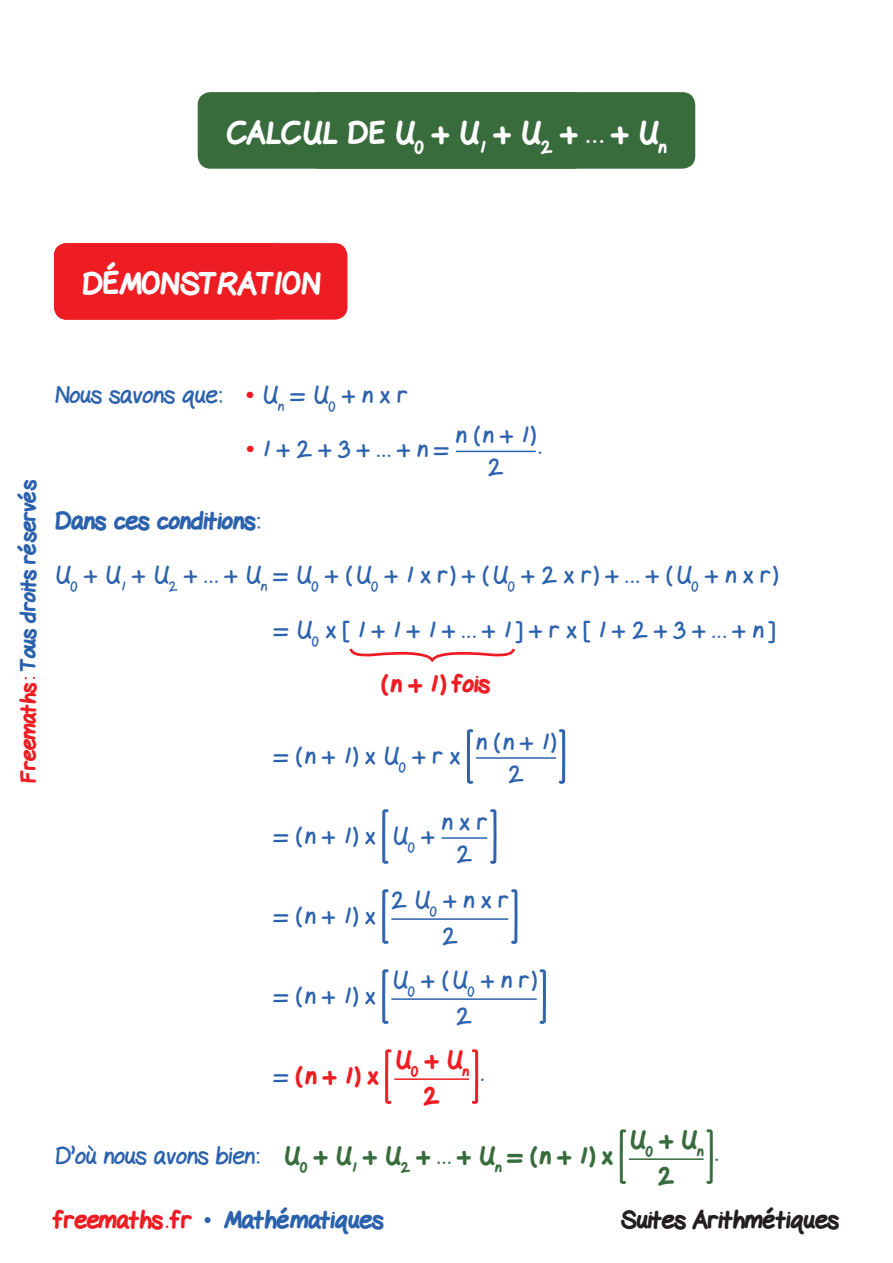
<style>
.page{position:relative;width:893px;height:1263px;background:#fff}
.page>*{position:absolute;margin:0;border:0;box-sizing:border-box;transform-origin:0 0}
.Correction{font:800 30px "Gel Pen";color:#fff}
.Texte-corr{font:24px/31.5px "Gel Pen";color:#2c62ad;text-align:center}
.Texte-corr-2{font:800 24px "Gel Pen";color:#2c62ad}
.Texte-corr-3{font:800 24px/36px "Gel Pen";color:#ee1d23;text-align:center}
.t1{font:800 24px "Gel Pen";color:#231f20}
.t2{font:800 24px/36px "Gel Pen";color:#386c3d;text-align:center}
.Texte-corr-4{font:24px "Gel Pen";color:#386c3d}
.t3{font:800 21px "Gel Pen";letter-spacing:-.01em;color:#2c62ad}
.s1{color:#ee1d23}
.s2{font-family:"Times New Roman";font-weight:700;color:#ee1d23}
.s3{font-weight:400;color:#2c62ad}
.s4{font-weight:800;color:#386c3d}
.s5{font-family:"Times New Roman";font-weight:400}
</style>
<div class="page">
<div style="left:198px;top:92px;width:497px;height:77px;background:#386c3d;border-radius:13px"></div>
<div style="left:54px;top:243px;width:293px;height:77px;background:#ee1d23;border-radius:13px"></div>
<hr style="left:456px;top:451px;width:80px;height:1px;background:#2c62ad">
<hr style="left:476px;top:757px;width:80px;height:2px;background:#2c62ad">
<svg style="left:559px;top:729px;width:6px;height:55px"></svg>
<svg style="left:382px;top:809px;width:7px;height:55px"></svg>
<hr style="left:442px;top:837px;width:45px;height:2px;background:#2c62ad">
<svg style="left:490px;top:809px;width:7px;height:55px"></svg>
<svg style="left:382px;top:889px;width:7px;height:55px"></svg>
<hr style="left:391px;top:918px;width:117px;height:2px;background:#2c62ad">
<svg style="left:511px;top:889px;width:7px;height:55px"></svg>
<svg style="left:382px;top:969px;width:7px;height:55px"></svg>
<hr style="left:391px;top:998px;width:146px;height:2px;background:#2c62ad">
<svg style="left:539px;top:969px;width:7px;height:55px"></svg>
<svg style="left:385px;top:1049px;width:7px;height:55px"></svg>
<hr style="left:394px;top:1078px;width:75px;height:2px;background:#ee1d23">
<svg style="left:472px;top:1049px;width:6px;height:55px"></svg>
<svg style="left:619px;top:1129px;width:7px;height:55px"></svg>
<hr style="left:629px;top:1158px;width:75px;height:2px;background:#386c3d">
<svg style="left:706px;top:1129px;width:7px;height:55px"></svg>
<svg style="left:349px;top:648px;width:168px;height:136px"></svg>
<p class="Correction" style="left:406px;top:110px;width:83px">TITRE</p>
<p class="Correction" style="left:226px;top:111px;width:441px">CALCUL DE U<sub>0</sub> + U<sub>1</sub> + U<sub>2</sub> + . . . + U<sub>n</sub></p>
<p class="Correction" style="left:81px;top:262px;width:241px">DÉMONSTRATION</p>
<p class="Correction" style="left:80px;top:262px;width:183px">CORREC ION</p>
<p class="t3" style="left:13px;top:783px;width:305px;rotate:-90deg"><span class="s1">Freemaths:</span> Tous droits réservés</p>
<p class="Texte-corr" style="left:54px;top:376px;width:355px">Nous savons que: <span class="s2">•</span> U<sub>n</sub> = U<sub>0</sub> + n x r</p>
<p class="Texte-corr" style="left:246px;top:431px;width:204px"><span class="s2">•</span> 1 + 2 + 3 + ... + n =</p>
<p class="Texte-corr" style="left:456px;top:417px;width:81px">n (n + 1)<br>2</p>
<p class="Texte-corr" style="left:539px;top:428px;width:4px">.</p>
<p class="Texte-corr-2" style="left:54px;top:503px;width:207px">Dans ces conditions:</p>
<p class="Texte-corr" style="left:54px;top:557px;width:725px">U<sub>0</sub> + U<sub>1</sub> + U<sub>2</sub> + ... + U<sub>n</sub> = U<sub>0</sub> + (U<sub>0</sub> + 1 x r) + (U<sub>0</sub> + 2 x r) + ... + (U<sub>0</sub> + n x r)</p>
<p class="Texte-corr" style="left:275px;top:611px;width:502px">= U<sub>0</sub> x [ 1 + 1 + 1 + ... + 1 ] + r x [ 1 + 2 + 3 + ... + n ]</p>
<p class="Texte-corr-3" style="left:381px;top:665px;width:110px">( n + 1) fois</p>
<p class="Texte-corr" style="left:275px;top:737px;width:187px">= (n + 1) x U<sub>0</sub> + r x</p>
<p class="Texte-corr" style="left:476px;top:723px;width:81px">n (n + 1)<br>2</p>
<p class="Texte-corr" style="left:275px;top:817px;width:161px">= (n + 1) x U<sub>0</sub> +</p>
<p class="Texte-corr" style="left:442px;top:803px;width:46px">n x r<br>2</p>
<p class="Texte-corr" style="left:275px;top:897px;width:102px">= (n + 1) x</p>
<p class="Texte-corr" style="left:275px;top:977px;width:102px">= (n + 1) x</p>
<p class="Texte-corr-3" style="left:275px;top:1057px;width:105px"><span class="s3">=</span> (n + 1) x</p>
<p class="Texte-corr" style="left:391px;top:879px;width:118px;line-height:36px">2 U<sub>0</sub> + n x r<br>2</p>
<p class="Texte-corr" style="left:392px;top:959px;width:146px;line-height:36px">U<sub>0</sub> + (U<sub>0</sub> + n r)<br>2</p>
<p class="Texte-corr-3" style="left:394px;top:1041px;width:76px">U<sub>0</sub> + U<sub>n<br></sub>2</p>
<p class="Texte-corr" style="left:481px;top:1054px;width:4px">.</p>
<p class="Texte-corr" style="left:54px;top:1137px;width:560px">D’où nous avons bien: <span class="s4">U</span><sub>0</sub> <span class="s4">+ U</span><sub>1</sub> <span class="s4">+ U</span><sub>2</sub> <span class="s4">+ . . . + U</span><sub>n</sub> <span class="s4">= ( n + 1) x</span></p>
<p class="t2" style="left:629px;top:1121px;width:76px">U<sub>0</sub> + U<sub>n<br></sub>2</p>
<p class="Texte-corr-4" style="left:716px;top:1133px;width:4px">.</p>
<p class="Texte-corr-2" style="left:54px;top:1202px;width:331px"><span class="s1">freemaths . fr</span> <span class="s5">•</span> Mathématiques</p>
<p class="t1" style="left:621px;top:1202px;width:219px">Suites Arithmétiques</p>
</div>
